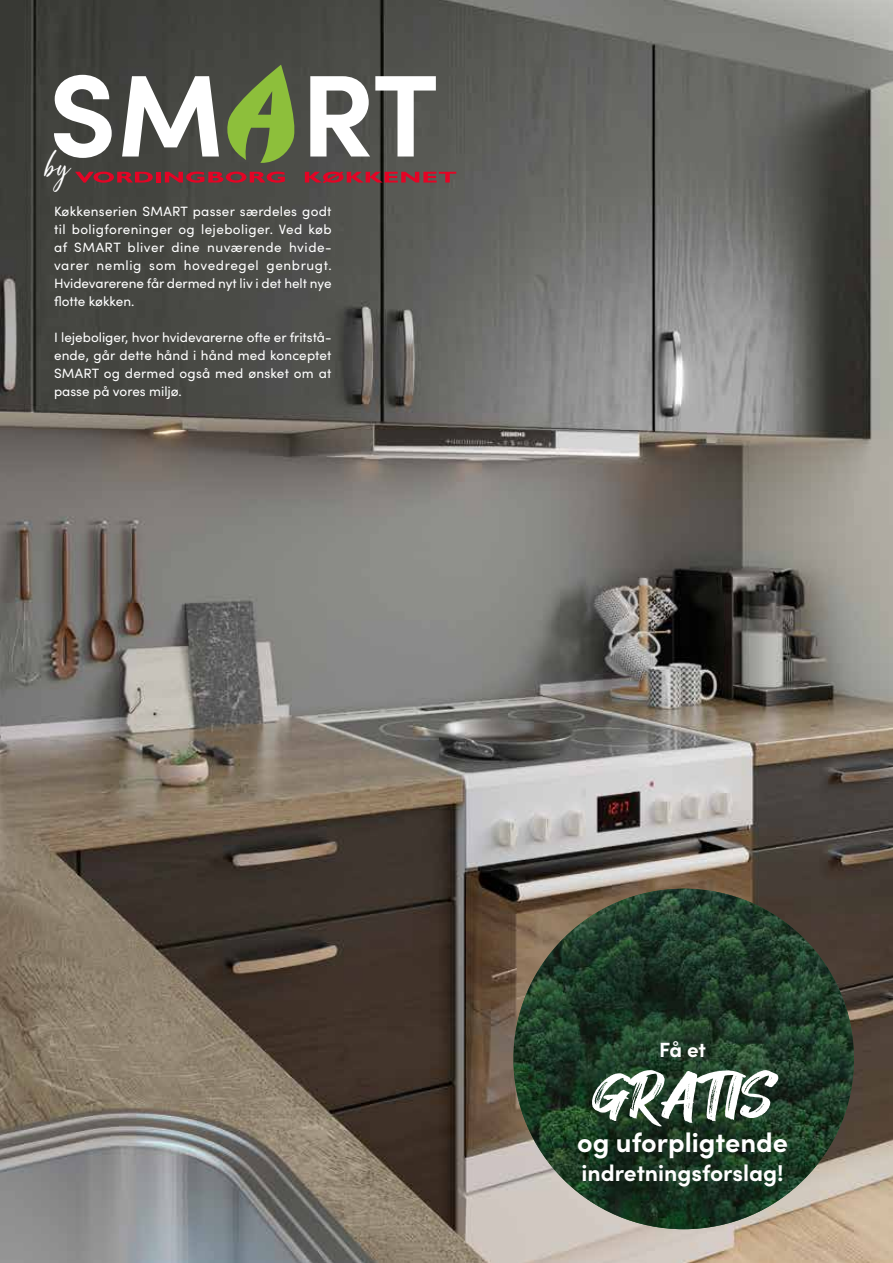
<style>
.page{position:relative;width:893px;height:1263px;background:#fff}
.page>*{position:absolute;margin:0;border:0;box-sizing:border-box;transform-origin:0 0}
.t1{font:65.25px "Hey August";color:#fff}
.t2{font:36px "Dandelion Fall";color:#fff}
.t3{font:700 27.15px "Sofia Pro";color:#fff}
.t4{font:700 22.8px "Sofia Pro";color:#fff}
.t5{font:700 20.55px "Sofia Pro";color:#fff}
.t6{font:13.5px/18px "Sofia Pro";color:#fff;text-align:justify}
</style>
<div class="page">
<img style="left:0;top:0;width:893px;height:1263px">
<svg style="left:54px;top:75px;width:58px;height:83px"></svg>
<svg style="left:310px;top:76px;width:126px;height:81px"></svg>
<svg style="left:122px;top:65px;width:177px;height:98px"></svg>
<img style="left:513px;top:889px;width:341px;height:340px;border-radius:170px">
<svg style="left:75px;top:172px;width:78px;height:11px"></svg>
<div style="left:156px;top:172px;width:5px;height:10px;background:#e40425"></div>
<svg style="left:165px;top:172px;width:120px;height:11px"></svg>
<svg style="left:305px;top:172px;width:151px;height:11px"></svg>
<h2 class="t2" style="left:43px;top:138px;width:26px">by</h2>
<p class="t6" style="left:54px;top:202px;width:279px">Køkkenserien SMART passer særdeles godt til boligforeninger og lejeboliger. Ved køb af SMART bliver dine nuværende hvide&shy;varer nemlig som hovedregel genbrugt.<br>Hvidevarerene får dermed nyt liv i det helt nye flotte køkken.</p>
<p class="t6" style="left:54px;top:328px;width:279px">I lejeboliger, hvor hvidevarerne ofte er fritstå&shy;ende, går dette hånd i hånd med konceptet SMART og dermed også med ønsket om at passe på vores miljø.</p>
<h3 class="t5" style="left:659px;top:1034px;width:48px">Få et</h3>
<h1 class="t1" style="left:592px;top:1061px;width:183px">GRATIS</h1>
<h3 class="t3" style="left:577px;top:1122px;width:212px">og uforpligtende</h3>
<h3 class="t4" style="left:582px;top:1155px;width:204px">indretningsforslag!</h3>
</div>
